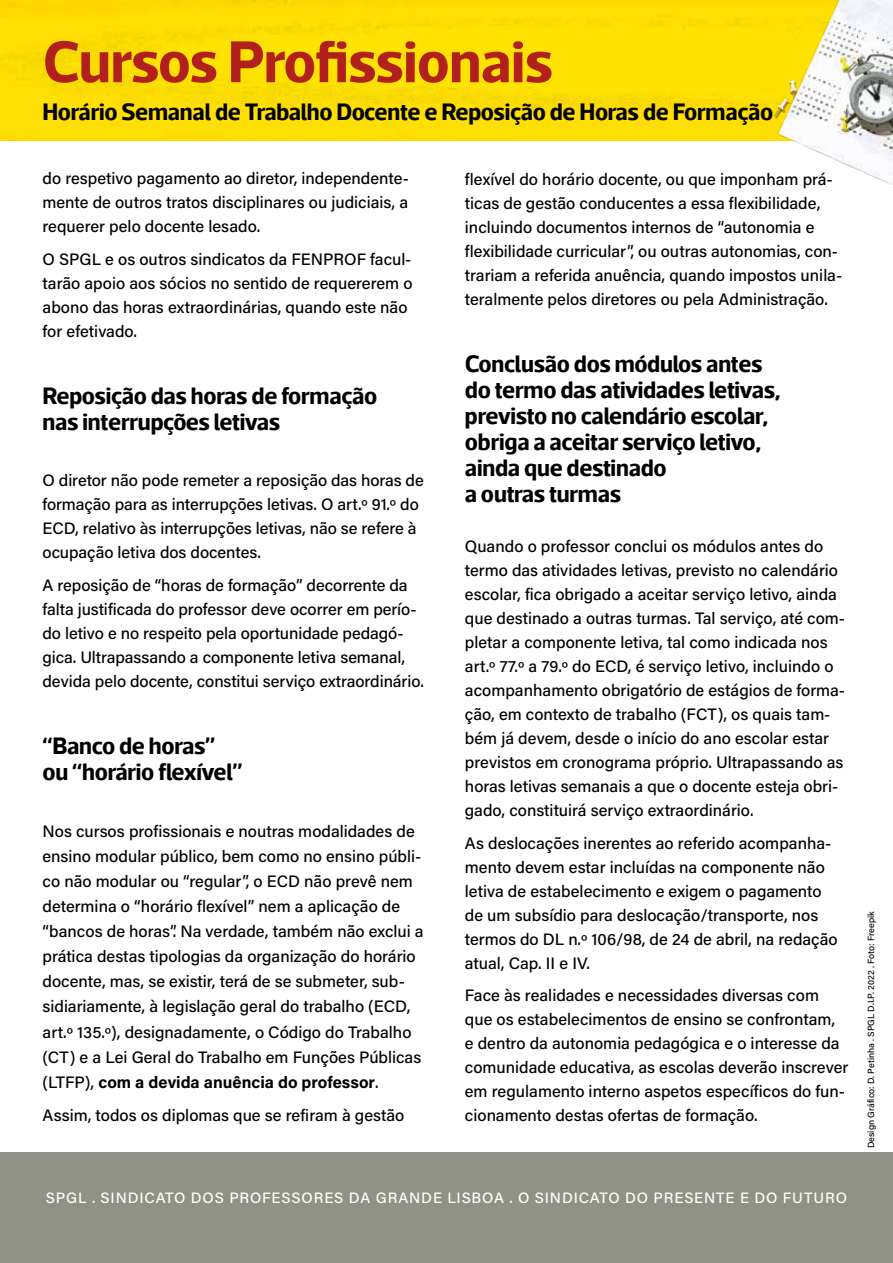
<style>
.page{position:relative;width:893px;height:1263px;background:#fff}
.page>*{position:absolute;margin:0;border:0;box-sizing:border-box;transform-origin:0 0}
.t1{font:700 60px "Acto CTT";letter-spacing:-.015em;color:#b1201a}
.t2{font:700 24px/26px "Acto CTT";letter-spacing:-.01em;color:#000}
.t3{font:500 16.5px/24px "Acumin Pro";color:#000}
.t4{font:500 15px "Acumin Pro";letter-spacing:.055em;color:#fff}
.t5{font:500 9px "Acumin Pro";color:#000}
.s1{font-weight:700}
</style>
<div class="page">
<div style="left:0;top:0;width:760px;height:140px;background:#ffde01"></div>
<div style="left:0;top:1152px;width:893px;height:111px;background:#919286"></div>
<img style="left:760px;top:0;width:133px;height:185px">
<h1 class="t1" style="left:43px;top:25px;width:512px">Cursos Profissionais</h1>
<h2 class="t2" style="left:43px;top:98px;width:732px">Horário Semanal de Trabalho Docente e Reposição de Horas de Formação</h2>
<p class="t3" style="left:43px;top:166px;width:368px;text-align:justify">do respetivo pagamento ao diretor, independente&shy;mente de outros tratos disciplinares ou judiciais, a requerer pelo docente lesado.</p>
<p class="t3" style="left:43px;top:246px;width:371px">O SPGL e os outros sindicatos da FENPROF facul&shy;tarão apoio aos sócios no sentido de requererem o abono das horas extraordinárias, quando este não for efetivado.</p>
<h2 class="t2" style="left:43px;top:382px;width:336px">Reposição das horas de formação nas interrupções letivas</h2>
<p class="t3" style="left:43px;top:468px;width:383px">O diretor não pode remeter a reposição das horas de formação para as interrupções letivas. O art.º 91.º do ECD, relativo às interrupções letivas, não se refere à ocupação letiva dos docentes.</p>
<p class="t3" style="left:43px;top:572px;width:383px">A reposição de “horas de formação” decorrente da falta justificada do professor deve ocorrer em perío&shy;do letivo e no respeito pela oportunidade pedagó&shy;gica. Ultrapassando a componente letiva semanal, devida pelo docente, constitui serviço extraordinário.</p>
<h2 class="t2" style="left:43px;top:732px;width:202px">“Banco de horas” ou “horário flexível”</h2>
<p class="t3" style="left:43px;top:818px;width:383px;line-height:25px">Nos cursos profissionais e noutras modalidades de ensino modular público, bem como no ensino públi&shy;co não modular ou “regular”, o ECD não prevê nem determina o “horário flexível” nem a aplicação de “bancos de horas”. Na verdade, também não exclui a prática destas tipologias da organização do horário docente, mas, se existir, terá de se submeter, sub&shy;sidiariamente, à legislação geral do trabalho (ECD, art.º 135.º), designadamente, o Código do Trabalho (CT) e a Lei Geral do Trabalho em Funções Públicas (LTFP), <span class="s1">com a devida anuência do professor</span>.</p>
<p class="t3" style="left:43px;top:1102px;width:363px">Assim, todos os diplomas que se refiram à gestão</p>
<p class="t3" style="left:465px;top:167px;width:379px">flexível do horário docente, ou que imponham prá&shy;ticas de gestão conducentes a essa flexibilidade, incluindo documentos internos de “autonomia e flexibilidade curricular”, ou outras autonomias, con&shy;trariam a referida anuência, quando impostos unila&shy;teralmente pelos diretores ou pela Administração.</p>
<h2 class="t2" style="left:465px;top:350px;width:317px">Conclusão dos módulos antes do termo das atividades letivas, previsto no calendário escolar, obriga a aceitar serviço letivo, ainda que destinado<br>a outras turmas</h2>
<p class="t3" style="left:465px;top:534px;width:382px">Quando o professor conclui os módulos antes do termo das atividades letivas, previsto no calendário escolar, fica obrigado a aceitar serviço letivo, ainda que destinado a outras turmas. Tal serviço, até com&shy;pletar a componente letiva, tal como indicada nos art.º 77.º a 79.º do ECD, é serviço letivo, incluindo o acompanhamento obrigatório de estágios de forma&shy;ção, em contexto de trabalho (FCT), os quais tam&shy;bém já devem, desde o início do ano escolar estar previstos em cronograma próprio. Ultrapassando as horas letivas semanais a que o docente esteja obri&shy;gado, constituirá serviço extraordinário.</p>
<p class="t3" style="left:465px;top:830px;width:374px">As deslocações inerentes ao referido acompanha&shy;mento devem estar incluídas na componente não letiva de estabelecimento e exigem o pagamento de um subsídio para deslocação/transporte, nos termos do DL n.º 106/98, de 24 de abril, na redação atual, Cap. II e IV.</p>
<p class="t3" style="left:465px;top:983px;width:385px">Face às realidades e necessidades diversas com que os estabelecimentos de ensino se confrontam,<br>e dentro da autonomia pedagógica e o interesse da comunidade educativa, as escolas deverão inscrever em regulamento interno aspetos específicos do fun&shy;cionamento destas ofertas de formação.</p>
<p class="t4" style="left:46px;top:1187px;width:803px">SPGL . SINDICATO DOS PROFESSORES DA GRANDE LISBOA . O SINDICATO DO PRESENTE E DO FUTURO</p>
<p class="t5" style="left:865px;top:1148px;width:238px;rotate:-90deg">Design Gráfico: D. Petinha . SPGL D.I.P. 2022 . Foto: Freepik</p>
</div>
